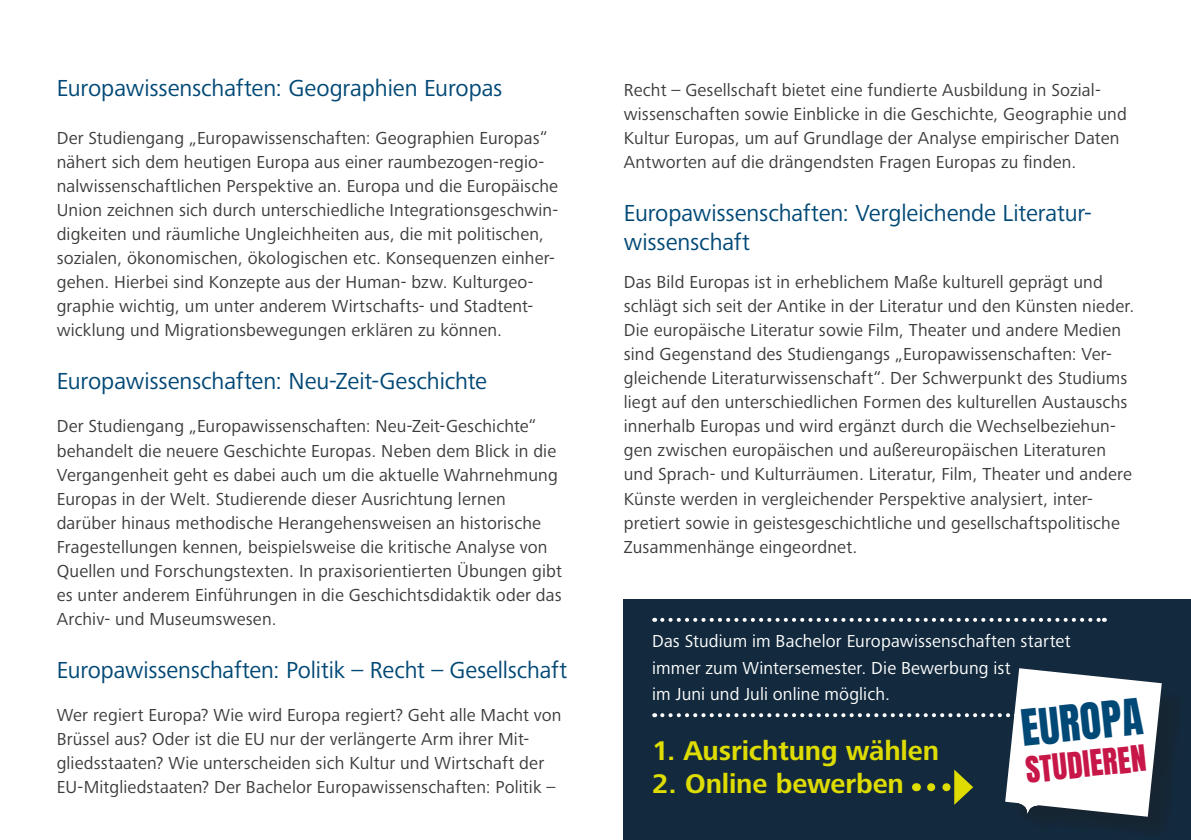
<style>
.page{position:relative;width:1191px;height:840px;background:#fff}
.page>*{position:absolute;margin:0;border:0;box-sizing:border-box;transform-origin:0 0}
.t1{font:42.6px "Anton";color:#004876}
.t2{font:30.8px "Anton";color:#c71748}
.t3{font:700 28px "Frutiger Next Pro";letter-spacing:-.005em;color:#dedc00}
.t4{font:24px/28.8px "Frutiger Next Pro";letter-spacing:-.005em;color:#004876}
.t5{font:18px/24px "Frutiger Next Pro";letter-spacing:.01em;color:#3c3c3b}
.t6{font:18px/26px "Frutiger Next Pro";letter-spacing:.01em;color:#fff}
</style>
<div class="page">
<div style="left:624px;top:599px;width:567px;height:240px;background:#132a3e"></div>
<svg style="left:662px;top:617px;width:443px;height:4px"></svg>
<svg style="left:662px;top:668px;width:499px;height:148px"></svg>
<h3 class="t4" style="left:57px;top:74px;width:447px">Europawissenschaften: Geographien Europas</h3>
<p class="t5" style="left:57px;top:126px;width:503px">Der Studiengang „Europawissenschaften: Geographien Europas“ nähert sich dem heutigen Europa aus einer raumbezogen-regio&shy;nalwissenschaftlichen Perspektive an. Europa und die Europäische Union zeichnen sich durch unterschiedliche Integrationsgeschwin&shy;digkeiten und räumliche Ungleichheiten aus, die mit politischen, sozialen, ökonomischen, ökologischen etc. Konsequenzen einher&shy;gehen. Hierbei sind Konzepte aus der Human- bzw. Kulturgeo&shy;graphie wichtig, um unter anderem Wirtschafts- und Stadtent&shy;wicklung und Migrationsbewegungen erklären zu können.</p>
<h3 class="t4" style="left:57px;top:366px;width:432px">Europawissenschaften: Neu-Zeit-Geschichte</h3>
<p class="t5" style="left:57px;top:414px;width:507px">Der Studiengang „Europawissenschaften: Neu-Zeit-Geschichte“ behandelt die neuere Geschichte Europas. Neben dem Blick in die Vergangenheit geht es dabei auch um die aktuelle Wahrnehmung Europas in der Welt. Studierende dieser Ausrichtung lernen darüber hinaus methodische Herangehensweisen an historische Fragestellungen kennen, beispielsweise die kritische Analyse von Quellen und Forschungstexten. In praxisorientierten Übungen gibt es unter anderem Einführungen in die Geschichtsdidaktik oder das Archiv- und Museumswesen.</p>
<h3 class="t4" style="left:57px;top:654px;width:512px">Europawissenschaften: Politik – Recht – Gesellschaft</h3>
<p class="t5" style="left:57px;top:702px;width:506px">Wer regiert Europa? Wie wird Europa regiert? Geht alle Macht von Brüssel aus? Oder ist die EU nur der verlängerte Arm ihrer Mit&shy;gliedsstaaten? Wie unterscheiden sich Kultur und Wirtschaft der EU-Mitgliedstaaten? Der Bachelor Europawissenschaften: Politik –</p>
<p class="t5" style="left:624px;top:78px;width:504px">Recht – Gesellschaft bietet eine fundierte Ausbildung in Sozial&shy;wissenschaften sowie Einblicke in die Geschichte, Geographie und Kultur Europas, um auf Grundlage der Analyse empirischer Daten Antworten auf die drängendsten Fragen Europas zu finden.</p>
<h3 class="t4" style="left:624px;top:198px;width:469px">Europawissenschaften: Vergleichende Literatur&shy;wissenschaft</h3>
<p class="t5" style="left:624px;top:270px;width:512px">Das Bild Europas ist in erheblichem Maße kulturell geprägt und schlägt sich seit der Antike in der Literatur und den Künsten nieder.<br>Die europäische Literatur sowie Film, Theater und andere Medien sind Gegenstand des Studiengangs „Europawissenschaften: Ver&shy;gleichende Literaturwissenschaft“. Der Schwerpunkt des Studiums liegt auf den unterschiedlichen Formen des kulturellen Austauschs innerhalb Europas und wird ergänzt durch die Wechselbeziehun&shy;gen zwischen europäischen und außereuropäischen Literaturen und Sprach- und Kulturräumen. Literatur, Film, Theater und andere Künste werden in vergleichender Perspektive analysiert, inter&shy;pretiert sowie in geistesgeschichtliche und gesellschaftspolitische Zusammenhänge eingeordnet.</p>
<p class="t6" style="left:652px;top:628px;width:420px">Das Studium im Bachelor Europawissenschaften startet immer zum Wintersemester. Die Bewerbung ist<br>im Juni und Juli online möglich.</p>
<h1 class="t1" style="left:1019px;top:706px;width:123px;rotate:-6deg">EUROPA</h1>
<h2 class="t2" style="left:1024px;top:754px;width:123px;rotate:-6deg">STUDIEREN</h2>
<h3 class="t3" style="left:652px;top:734px;width:288px">1. Ausrichtung wählen</h3>
<h3 class="t3" style="left:652px;top:767px;width:253px">2. Online bewerben</h3>
</div>
